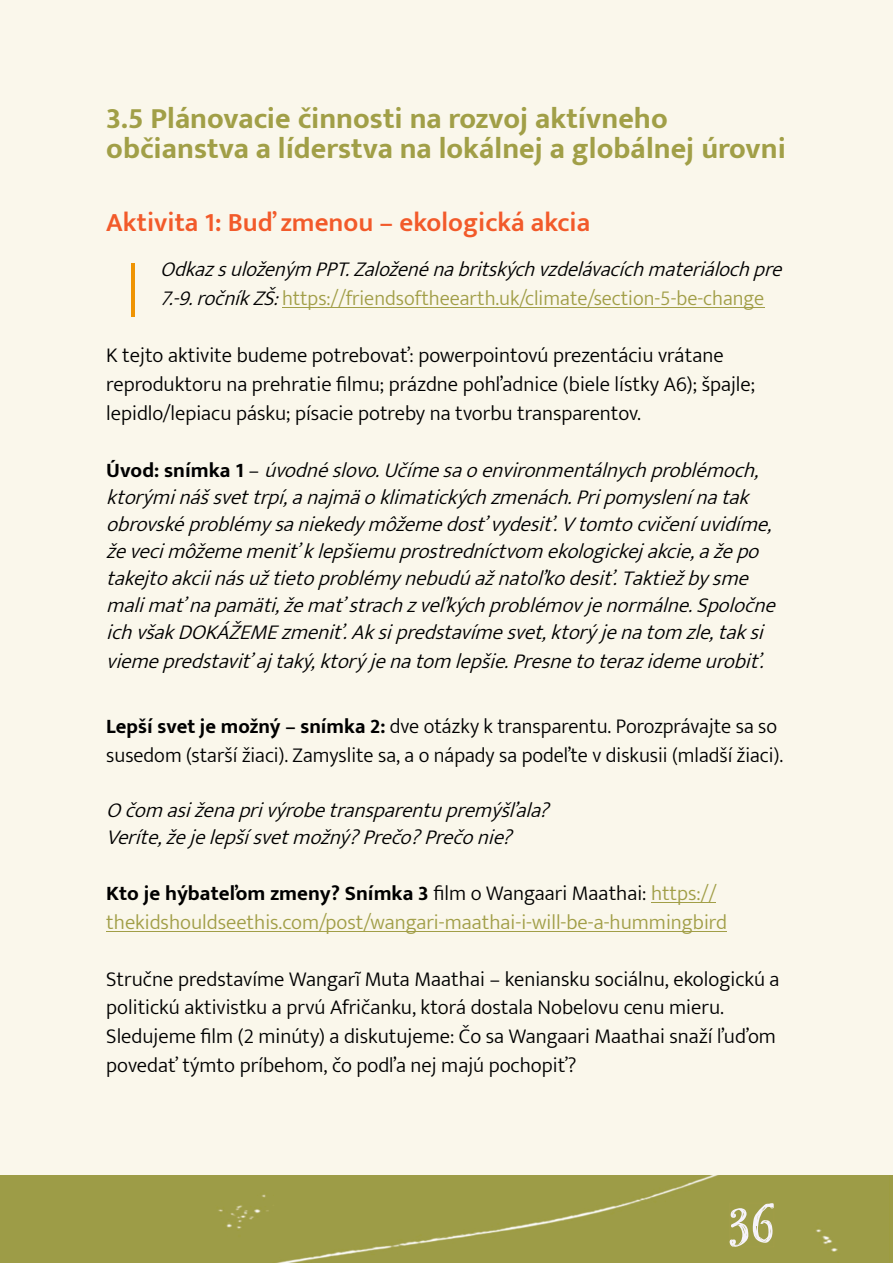
<style>
.page{position:relative;width:893px;height:1263px;background:#faf7eb}
.page>*{position:absolute;margin:0;border:0;box-sizing:border-box;transform-origin:0 0}
.t1{font:700 52.5px "P22 Stanyan";color:#f6f3fa}
.t2{font:700 30px/30px "Ek Mukta";color:#a19f47}
.t3{font:600 27px "Ek Mukta";color:#f25a2a}
.t4{font:italic 300 21px/27.3px "Ek Mukta";color:#000}
.t5{font:300 21px/28.7px "Ek Mukta";color:#000}
.t6{font:300 21px/28.7px "Ek Mukta";color:#a19e47}
.s1{font-style:normal;color:#a19e47}
.s2{font-weight:700;font-style:normal}
.s3{font-style:normal}
.s4{font-weight:700}
.s5{font-weight:700;color:#000}
.s6{color:#000}
</style>
<div class="page">
<div style="left:0;top:1175px;width:893px;height:88px;background:#9d9c47"></div>
<div style="left:729px;top:1202px;width:45px;height:45px;border:2px solid #a09d48"></div>
<hr style="left:132px;top:263px;width:3px;height:53px;background:#ef9402">
<hr style="left:282px;top:308px;width:482px;height:1px;background:#a19e47">
<hr style="left:651px;top:902px;width:65px;height:1px;background:#a19e47">
<hr style="left:106px;top:931px;width:621px;height:1px;background:#a19e47">
<h2 class="t2" style="left:106px;top:102px;width:681px">3.5 Plánovacie činnosti na rozvoj aktívneho občianstva a líderstva na lokálnej a globálnej úrovni</h2>
<p class="t3" style="left:106px;top:206px;width:485px">Aktivita 1: Buď zmenou – ekologická akcia</p>
<p class="t4" style="left:160px;top:255px;width:631px;line-height:28.7px">Odkaz s uloženým PPT. Založené na britských vzdelávacích materiáloch pre<br>7.-9.ročníkZŠ:<span class="s1">https://friendsoftheearth.uk/climate/section-5-be-change</span></p>
<p class="t5" style="left:106px;top:341px;width:650px">K tejto aktivite budeme potrebovať: powerpointovú prezentáciu vrátane reproduktoru na prehratie filmu; prázdne pohľadnice (biele lístky A6); špajle; lepidlo/lepiacu pásku; písacie potreby na tvorbu transparentov.</p>
<p class="t4" style="left:106px;top:456px;width:679px"><span class="s2">Ú v o d : s n í m k a 1</span> <span class="s3">–</span> úvodné slovo. Učíme sa o environmentálnych problémoch, ktorými náš svet trpí, a najmä o klimatických zmenách. Pri pomyslení na tak obrovské problémy sa niekedy môžeme dosť vydesiť. V tomto cvičení uvidíme, že veci môžeme meniť k lepšiemu prostredníctvom ekologickej akcie, a že po takejto akcii nás už tieto problémy nebudú až natoľko desiť. Taktiež by sme mali mať na pamäti, že mať strach z veľkých problémov je normálne. Spoločne ich však DOKÁŽEME zmeniť. Ak si predstavíme svet, ktorý je na tom zle, tak si vieme predstaviť aj taký, ktorý je na tom lepšie. Presne to teraz ideme urobiť.</p>
<p class="t5" style="left:106px;top:711px;width:678px"><span class="s4">Lepší svet je možný – snímka 2:</span> dve otázky k transparentu. Porozprávajte sa so susedom (starší žiaci). Zamyslite sa, a o nápady sa podeľte v diskusii (mladší žiaci).</p>
<p class="t4" style="left:106px;top:796px;width:453px">O čom asi žena pri výrobe transparentu premýšľala?<br>Veríte, že je lepší svet možný? Prečo? Prečo nie?</p>
<p class="t6" style="left:106px;top:878px;width:622px"><span class="s5">Kto je hýbateľom zmeny? Snímka 3</span> <span class="s6">film o Wangaari Maathai:</span> https:// thekidshouldseethis.com/post/wangari-maathai-i-will-be-a-hummingbird</p>
<p class="t5" style="left:106px;top:964px;width:675px">Stručne predstavíme Wangarĩ Muta Maathai – keniansku sociálnu, ekologickú a politickú aktivistku a prvú Afričanku, ktorá dostala Nobelovu cenu mieru.<br>Sledujeme film (2 minúty) a diskutujeme: Čo sa Wangaari Maathai snaží ľuďom povedať týmto príbehom, čo podľa nej majú pochopiť?</p>
<h1 class="t1" style="left:728px;top:1198px;width:48px">36</h1>
</div>
